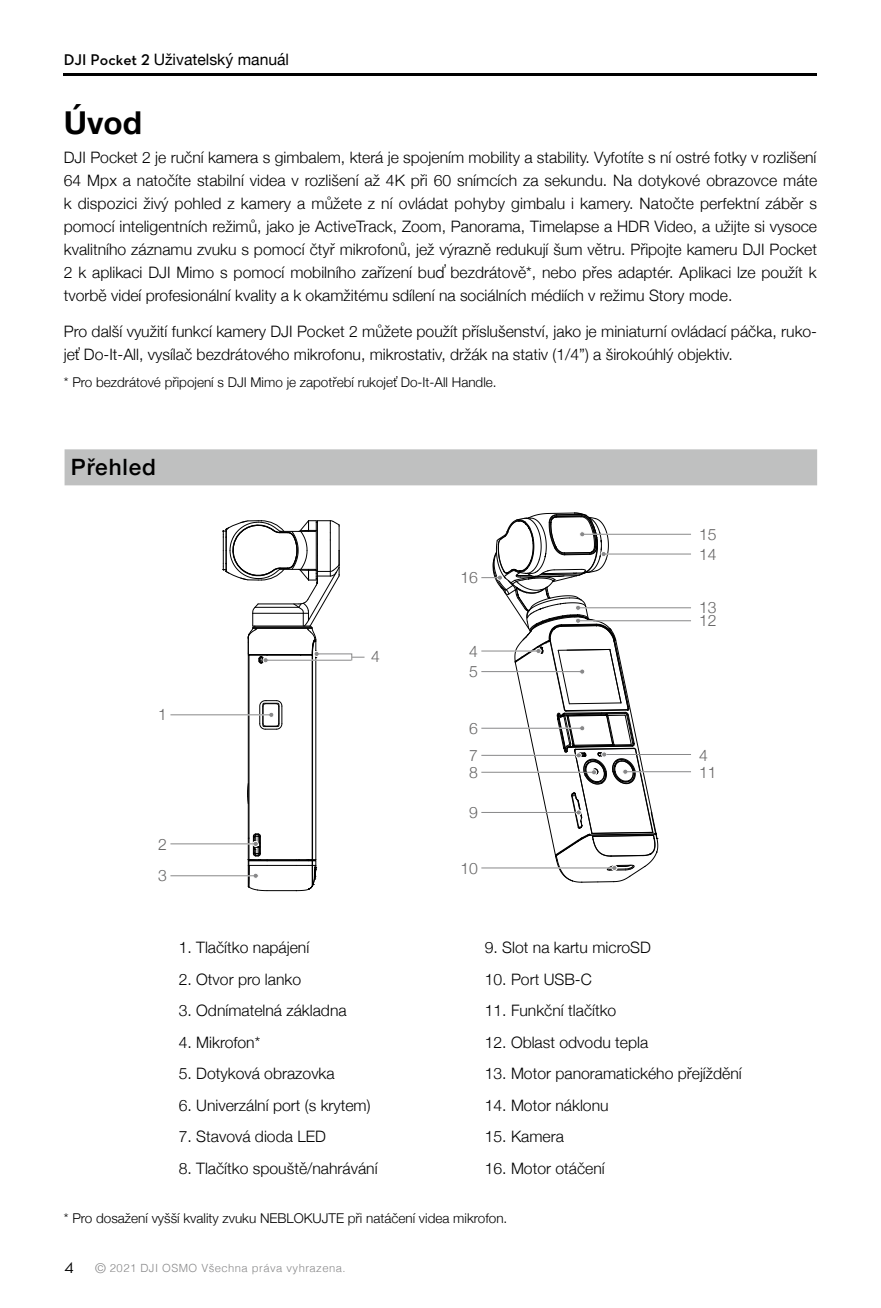
<style>
.page{position:relative;width:881px;height:1308px;background:#fff}
.page>*{position:absolute;margin:0;border:0;box-sizing:border-box;transform-origin:0 0}
.t1{font:700 31.5px "Helvetica Neue";color:#000}
.t2{font:500 22.5px "Helvetica Neue";letter-spacing:.04em;color:#000}
.t3{font:300 15.75px/22.9px "Helvetica Neue";color:#000;text-align:justify}
.t4{font:15.75px "Helvetica Neue";color:#000}
.t5{font:300 15.75px/27px "Helvetica Neue";color:#656464}
.t6{font:15.75px "Dji";color:#000}
.t7{font:300 13.5px "Helvetica Neue";color:#000}
.t8{font:300 11.25px "Helvetica";letter-spacing:.04em;color:#888889}
.s1{font-family:"Dji";font-weight:600}
.s2{font-size:13.5px}
</style>
<div class="page">
<hr style="left:64px;top:74px;width:752px;height:2px;background:#000">
<div style="left:64px;top:449px;width:752px;height:36px;background:#bfc0c0"></div>
<hr style="left:248px;top:655px;width:1px;height:183px;background:#000">
<hr style="left:312px;top:654px;width:1px;height:204px;background:#000">
<hr style="left:315px;top:657px;width:1px;height:202px;background:#000">
<svg style="left:247px;top:783px;width:2px;height:21px"></svg>
<svg style="left:259px;top:700px;width:23px;height:29px"></svg>
<svg style="left:247px;top:833px;width:69px;height:58px"></svg>
<hr style="left:170px;top:714px;width:100px;height:1px;background:#888889">
<svg style="left:481px;top:512px;width:177px;height:370px"></svg>
<hr style="left:626px;top:771px;width:64px;height:1px;background:#888889">
<hr style="left:606px;top:754px;width:84px;height:1px;background:#888889">
<hr style="left:481px;top:812px;width:99px;height:1px;background:#888889">
<hr style="left:170px;top:843px;width:88px;height:1px;background:#888889">
<hr style="left:170px;top:875px;width:88px;height:1px;background:#888889">
<hr style="left:481px;top:867px;width:132px;height:1px;background:#888889">
<hr style="left:579px;top:620px;width:111px;height:1px;background:#888889">
<hr style="left:579px;top:607px;width:111px;height:1px;background:#888889">
<hr style="left:604px;top:553px;width:86px;height:1px;background:#888889">
<hr style="left:582px;top:534px;width:108px;height:1px;background:#888889">
<svg style="left:222px;top:520px;width:142px;height:143px"></svg>
<p class="t4" style="left:64px;top:49px;width:227px"><span class="s1">DJI Pocket 2</span> Uživatelský manuál</p>
<h1 class="t1" style="left:64px;top:105px;width:80px">Úvod</h1>
<p class="t3" style="left:64px;top:145px;width:754px">DJI Pocket 2 je ruční kamera s gimbalem, která je spojením mobility a stability. Vyfotíte s ní ostré fotky v rozlišení 64 Mpx a natočíte stabilní videa v rozlišení až 4K při 60 snímcích za sekundu. Na dotykové obrazovce máte k dispozici živý pohled z kamery a můžete z ní ovládat pohyby gimbalu i kamery. Natočte perfektní záběr s pomocí inteligentních režimů, jako je ActiveTrack, Zoom, Panorama, Timelapse a HDR Video, a užijte si vysoce kvalitního záznamu zvuku s pomocí čtyř mikrofonů, jež výrazně redukují šum větru. Připojte kameru DJI Pocket 2 k aplikaci DJI Mimo s pomocí mobilního zařízení buď bezdrátově*, nebo přes adaptér. Aplikaci lze použít k tvorbě videí profesionální kvality a k okamžitému sdílení na sociálních médiích v režimu Story mode.</p>
<p class="t3" style="left:64px;top:319px;width:754px">Pro další využití funkcí kamery DJI Pocket 2 můžete použít příslušenství, jako je miniaturní ovládací páčka, ruko&shy;jeť Do-It-All, vysílač bezdrátového mikrofonu, mikrostativ, držák na stativ (1/4”) a širokoúhlý objektiv.</p>
<p class="t7" style="left:64px;top:371px;width:434px">* Pro bezdrátové připojení s DJI Mimo je zapotřebí rukojeť Do-It-All Handle.</p>
<h2 class="t2" style="left:71px;top:449px;width:87px">Přehled</h2>
<p class="t5" style="left:158px;top:701px;width:10px">1</p>
<p class="t5" style="left:371px;top:643px;width:10px">4</p>
<p class="t5" style="left:158px;top:826px;width:10px;line-height:31.9px">2<br>3</p>
<p class="t3" style="left:179px;top:935px;width:132px">1. Tlačítko napájení</p>
<p class="t3" style="left:179px;top:966px;width:124px">2. Otvor pro lanko</p>
<p class="t3" style="left:179px;top:998px;width:169px">3. Odnímatelná základna</p>
<p class="t3" style="left:179px;top:1029px;width:83px">4. Mikrofon*</p>
<p class="t3" style="left:179px;top:1061px;width:157px">5. Dotyková obrazovka</p>
<p class="t3" style="left:179px;top:1092px;width:193px">6. Univerzální port (s krytem)</p>
<p class="t3" style="left:179px;top:1124px;width:149px">7. Stavová dioda LED</p>
<p class="t3" style="left:179px;top:1155px;width:200px">8. Tlačítko spouště/nahrávání</p>
<p class="t5" style="left:698px;top:519px;width:19px">15</p>
<p class="t5" style="left:460px;top:563px;width:19px">16</p>
<p class="t5" style="left:469px;top:637px;width:10px">4</p>
<p class="t5" style="left:469px;top:657px;width:10px">5</p>
<p class="t5" style="left:469px;top:713px;width:10px">6<br>7</p>
<p class="t5" style="left:469px;top:757px;width:10px">8</p>
<p class="t5" style="left:469px;top:797px;width:10px">9</p>
<p class="t5" style="left:460px;top:853px;width:19px">10</p>
<p class="t5" style="left:698px;top:541px;width:19px">14</p>
<p class="t5" style="left:698px;top:594px;width:19px">13</p>
<p class="t5" style="left:698px;top:606px;width:19px">12</p>
<p class="t5" style="left:698px;top:741px;width:10px">4</p>
<p class="t5" style="left:698px;top:759px;width:19px">11</p>
<p class="t3" style="left:484px;top:935px;width:168px">9. Slot na kartu microSD</p>
<p class="t3" style="left:484px;top:966px;width:109px">10. Port USB-C</p>
<p class="t3" style="left:484px;top:998px;width:133px">11. Funkční tlačítko</p>
<p class="t3" style="left:484px;top:1029px;width:165px">12. Oblast odvodu tepla</p>
<p class="t3" style="left:484px;top:1061px;width:258px">13. Motor panoramatického přejíždění</p>
<p class="t3" style="left:484px;top:1092px;width:125px">14. Motor náklonu</p>
<p class="t3" style="left:484px;top:1124px;width:81px">15. Kamera</p>
<p class="t3" style="left:484px;top:1155px;width:122px">16. Motor otáčení</p>
<p class="t7" style="left:64px;top:1207px;width:445px">* Pro dosažení vyšší kvality zvuku NEBLOKUJTE při natáčení videa mikrofon.</p>
<p class="t6" style="left:64px;top:1257px;width:11px">4</p>
<p class="t8" style="left:95px;top:1264px;width:252px"><span class="s2">©</span> 2021 DJI OSMO Všechna práva vyhrazena.</p>
</div>
